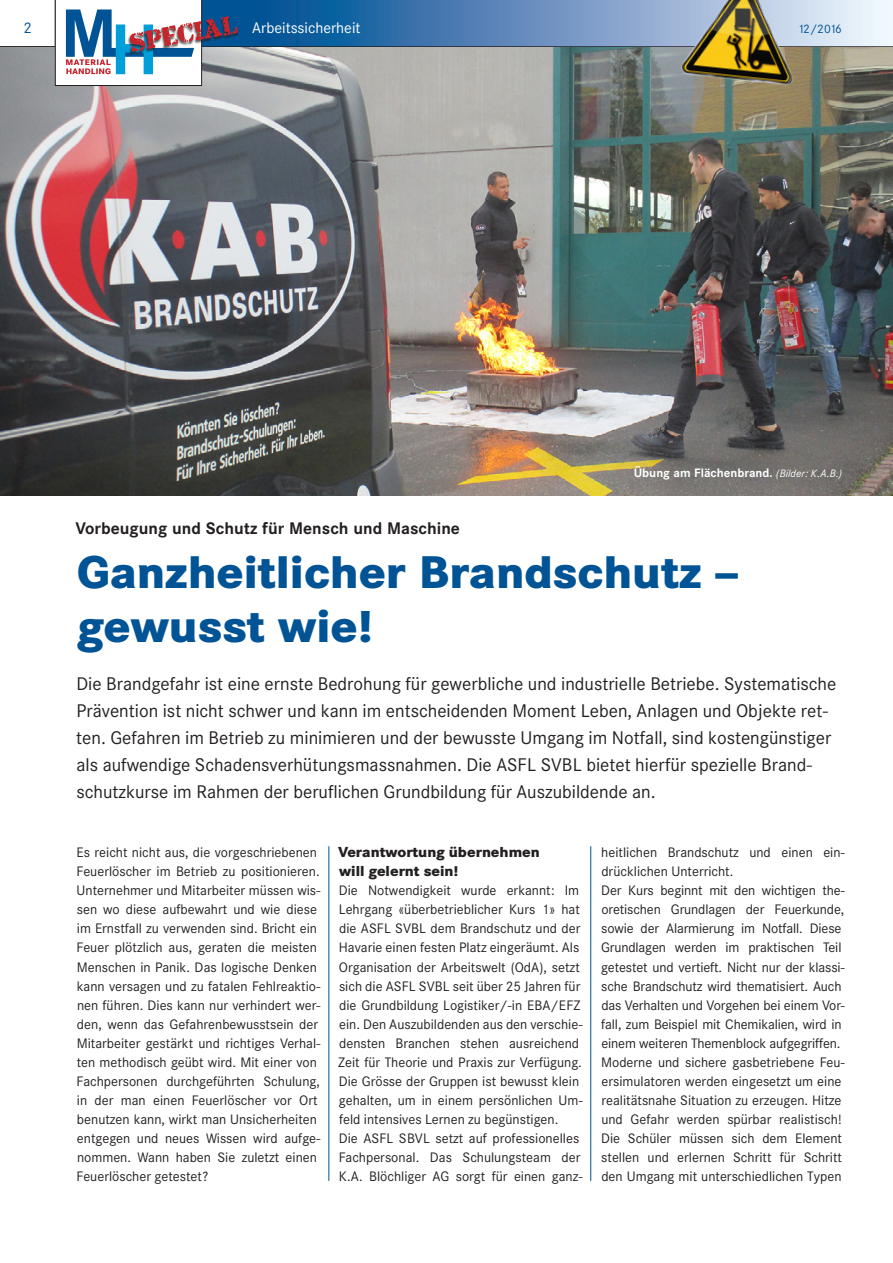
<style>
.page{position:relative;width:893px;height:1263px;background:#fff}
.page>*{position:absolute;margin:0;border:0;box-sizing:border-box;transform-origin:0 0}
.Fa02_Titelzeile{font:800 45px/54px "Corporate SBQ";color:#005495}
.Fa03_Lead{font:18px/27px "Corporate SBQ";color:#231f20}
.Fa01_Spitzmarke{font:700 16.5px "Corporate SBQ";color:#231f20}
.t1{font:15px "Corporate SBQ";color:#fff}
.t2{font:15px "Corporate SBQ";color:#005495}
.Fa04_Zwischentitel{font:800 14.25px/19px "Corporate SBQ";color:#231f20}
.Fa05_Grundtext{font:13.5px/19px "Corporate SBQ";color:#231f20}
._9_01_Bildlegende{font:700 12px "Corporate SBQ";color:#fff}
.t3{font:12px "Corporate SBQ";letter-spacing:-.1em;color:#005495}
.s1{font-weight:400;font-style:italic;font-size:10.5px}
</style>
<div class="page">
<svg style="left:238px;top:0;width:655px;height:46px"></svg>
<hr style="left:0;top:46px;width:893px;height:1px;background:#231f20">
<hr style="left:328px;top:846px;width:1px;height:335px;background:#005495">
<hr style="left:590px;top:846px;width:1px;height:335px;background:#005495">
<img style="left:0;top:47px;width:893px;height:449px">
<img style="left:677px;top:0;width:128px;height:98px">
<svg style="left:55px;top:0;width:183px;height:86px"></svg>
<p class="t2" style="left:23px;top:19px;width:10px">2</p>
<p class="t1" style="left:252px;top:19px;width:110px">Arbeitssicherheit</p>
<p class="t3" style="left:798px;top:22px;width:46px">12/2016</p>
<p class="_9_01_Bildlegende" style="left:634px;top:465px;width:210px">Übung am Flächenbrand. <span class="s1">(Bilder: K.A.B.)</span></p>
<p class="Fa01_Spitzmarke" style="left:75px;top:518px;width:386px">Vorbeugung und Schutz für Mensch und Maschine</p>
<p class="Fa02_Titelzeile" style="left:77px;top:545px;width:663px">Ganzheitlicher Brandschutz – gewusst wie!</p>
<p class="Fa03_Lead" style="left:76px;top:670px;width:762px">Die Brandgefahr ist eine ernste Bedrohung für gewerbliche und industrielle Betriebe. Systematische Prävention ist nicht schwer und kann im entscheidenden Moment Leben, Anlagen und Objekte ret&shy;ten. Gefahren im Betrieb zu minimieren und der bewusste Umgang im Notfall, sind kostengünstiger als aufwendige Schadensverhütungsmassnahmen. Die ASFL SVBL bietet hierfür spezielle Brand&shy;schutzkurse im Rahmen der beruflichen Grundbildung für Auszubildende an.</p>
<p class="Fa05_Grundtext" style="left:77px;top:843px;width:245px">Es reicht nicht aus, die vorgeschriebenen Feuerlöscher im Betrieb zu positionieren.<br>Unternehmer und Mitarbeiter müssen wis&shy;sen wo diese aufbewahrt und wie diese im Ernstfall zu verwenden sind. Bricht ein Feuer plötzlich aus, geraten die meisten Menschen in Panik. Das logische Denken kann versagen und zu fatalen Fehlreaktio&shy;nen führen. Dies kann nur verhindert wer&shy;den, wenn das Gefahrenbewusstsein der Mitarbeiter gestärkt und richtiges Verhal&shy;ten methodisch geübt wird. Mit einer von Fachpersonen durchgeführten Schulung, in der man einen Feuerlöscher vor Ort benutzen kann, wirkt man Unsicherheiten entgegen und neues Wissen wird aufge&shy;nommen. Wann haben Sie zuletzt einen Feuerlöscher getestet?</p>
<p class="Fa04_Zwischentitel" style="left:338px;top:843px;width:203px">Verantwortung übernehmen will gelernt sein!</p>
<p class="Fa05_Grundtext" style="left:338px;top:881px;width:246px">Die Notwendigkeit wurde erkannt: Im Lehrgang «überbetrieblicher Kurs 1» hat die ASFL SVBL dem Brandschutz und der Havarie einen festen Platz eingeräumt. Als Organisation der Arbeitswelt (OdA), setzt sich die ASFL SVBL seit über 25 Jahren für die Grundbildung Logistiker/-in EBA/EFZ ein. Den Auszubildenden aus den verschie&shy;densten Branchen stehen ausreichend Zeit für Theorie und Praxis zur Verfügung.<br>Die Grösse der Gruppen ist bewusst klein gehalten, um in einem persönlichen Um&shy;feld intensives Lernen zu begünstigen.</p>
<p class="Fa05_Grundtext" style="left:339px;top:1129px;width:245px">Die ASFL SBVL setzt auf professionelles<br>Fachpersonal. Das Schulungsteam der<br>K.A. Blöchliger AG sorgt für einen ganz-</p>
<p class="Fa05_Grundtext" style="left:601px;top:843px;width:245px">heitlichen Brandschutz und einen ein&shy;drücklichen Unterricht.</p>
<p class="Fa05_Grundtext" style="left:601px;top:881px;width:245px">Der Kurs beginnt mit den wichtigen the&shy;oretischen Grundlagen der Feuerkunde, sowie der Alarmierung im Notfall. Diese Grundlagen werden im praktischen Teil getestet und vertieft. Nicht nur der klassi&shy;sche Brandschutz wird thematisiert. Auch das Verhalten und Vorgehen bei einem Vor&shy;fall, zum Beispiel mit Chemikalien, wird in einem weiteren Themenblock aufgegriffen.</p>
<p class="Fa05_Grundtext" style="left:601px;top:1052px;width:245px">Moderne und sichere gasbetriebene Feu&shy;ersimulatoren werden eingesetzt um eine realitätsnahe Situation zu erzeugen. Hitze und Gefahr werden spürbar realistisch!<br>Die Schüler müssen sich dem Element stellen und erlernen Schritt für Schritt den Umgang mit unterschiedlichen Typen</p>
</div>
